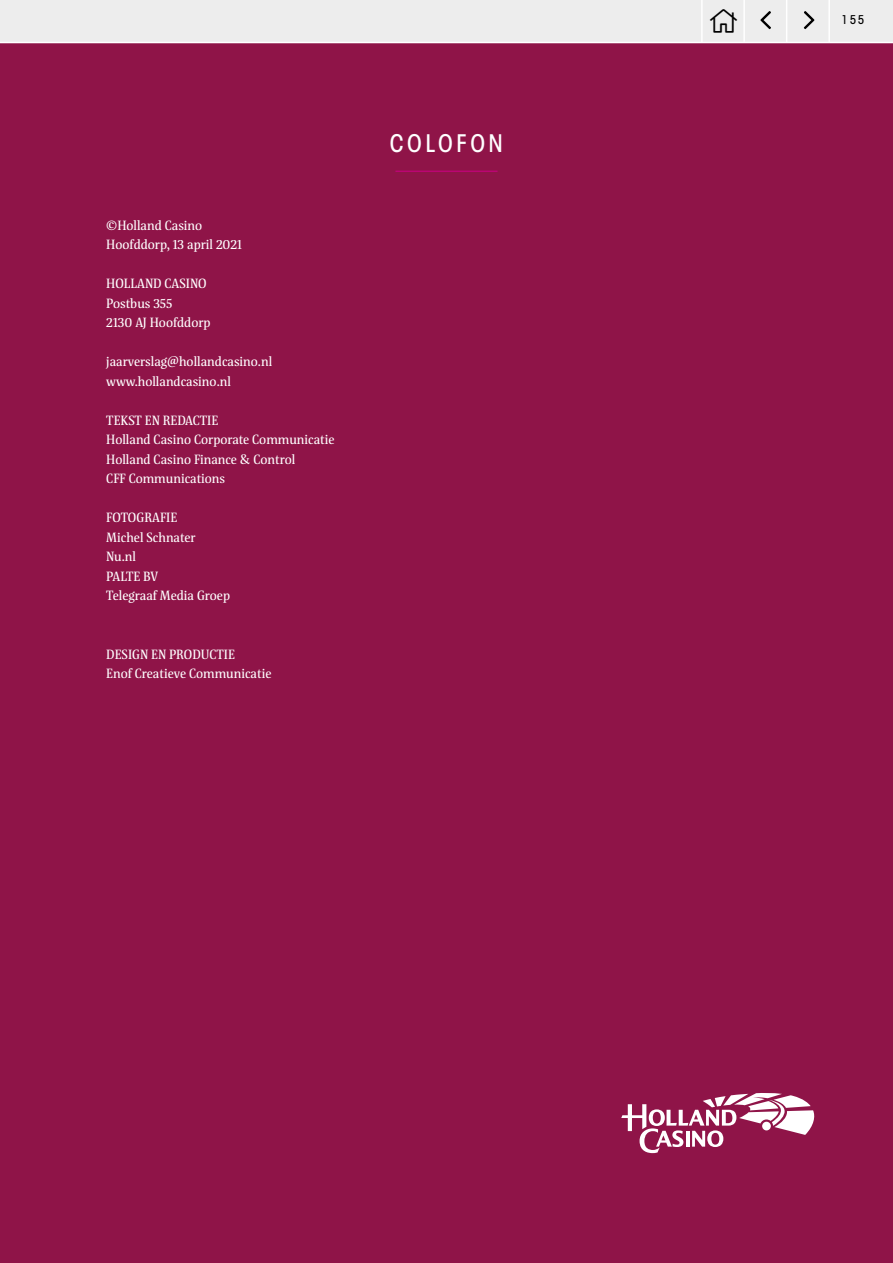
<style>
.page{position:relative;width:893px;height:1263px;background:#fff}
.page>*{position:absolute;margin:0;border:0;box-sizing:border-box;transform-origin:0 0}
.t1{font:500 condensed 24px "ITC Avant Garde Std";letter-spacing:.15em;color:#fff}
.t2{font:13.5px/19.5px "Floris JW04";color:#fff}
.t3{font:500 condensed 12px "ITC Avant Garde Std";color:#000}
</style>
<div class="page">
<div style="left:0;top:43px;width:893px;height:1220px;background:#8f1448"></div>
<hr style="left:395px;top:171px;width:102px;height:1px;background:#c7027f">
<svg style="left:621px;top:1093px;width:195px;height:60px"></svg>
<div style="left:0;top:0;width:893px;height:43px;background:#ededed"></div>
<hr style="left:0;top:42px;width:893px;height:1px;background:#fff">
<svg style="left:804px;top:11px;width:10px;height:18px"></svg>
<svg style="left:760px;top:11px;width:11px;height:18px"></svg>
<hr style="left:828px;top:0;width:2px;height:42px;background:#fff">
<hr style="left:786px;top:0;width:1px;height:42px;background:#fff">
<hr style="left:701px;top:0;width:2px;height:42px;background:#fff">
<hr style="left:743px;top:0;width:2px;height:42px;background:#fff">
<p class="t2" style="left:106px;top:215px;width:137px">©Holland Casino<br>Hoofddorp, 13 april 2021</p>
<p class="t2" style="left:106px;top:274px;width:106px">HOLLAND CASINO<br>Postbus 355<br>2130 AJ Hoofddorp</p>
<p class="t2" style="left:106px;top:352px;width:167px">jaarverslag@hollandcasino.nl www.hollandcasino.nl</p>
<p class="t2" style="left:106px;top:410px;width:230px">TEKST EN REDACTIE<br>Holland Casino Corporate Communicatie<br>Holland Casino Finance &amp; Control<br>CFF Communications</p>
<p class="t2" style="left:106px;top:507px;width:125px">FOTOGRAFIE<br>Michel Schnater<br>Nu.nl<br>PALTE BV<br>Telegraaf Media Groep</p>
<p class="t2" style="left:106px;top:644px;width:167px">DESIGN EN PRODUCTIE<br>Enof Creatieve Communicatie</p>
<h1 class="t1" style="left:390px;top:128px;width:115px">COLOFON</h1>
<p class="t3" style="left:841px;top:12px;width:24px">155</p>
</div>
